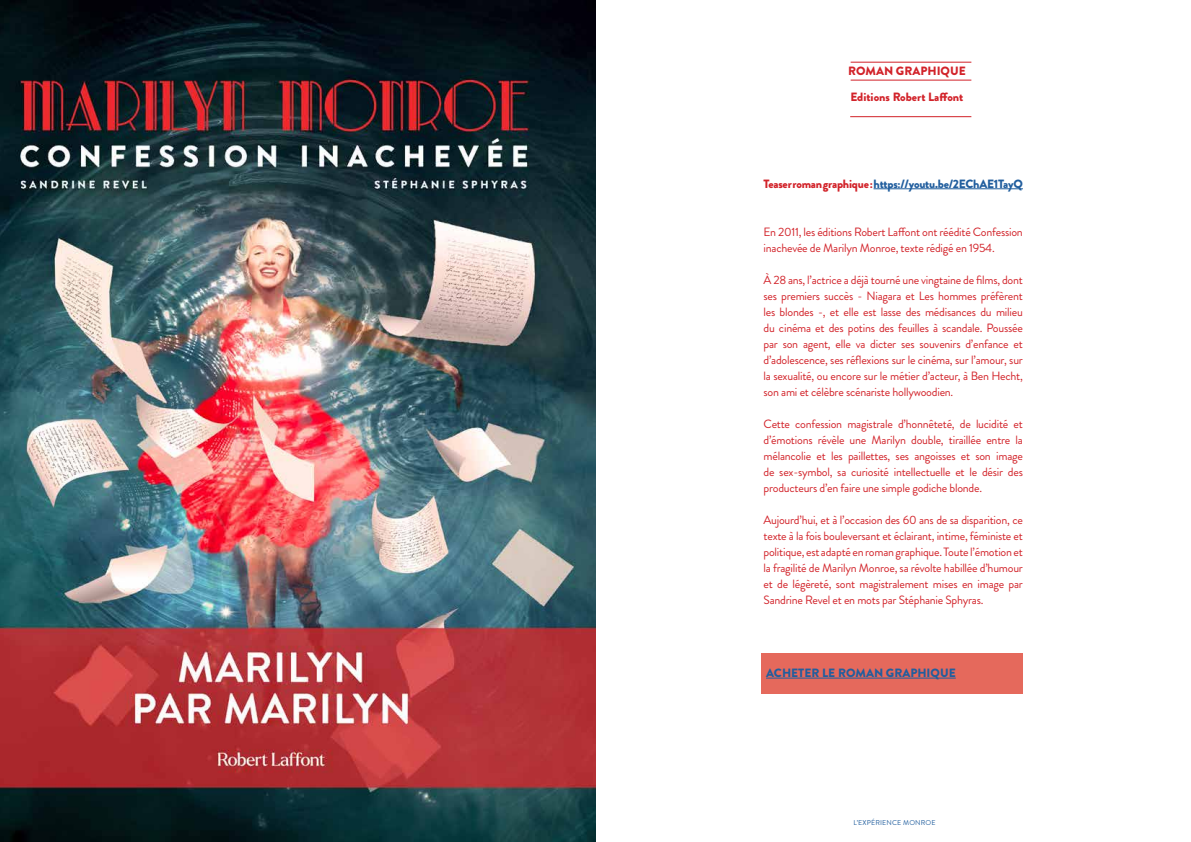
<style>
.page{position:relative;width:1191px;height:842px;background:#fff}
.page>*{position:absolute;margin:0;border:0;box-sizing:border-box;transform-origin:0 0}
.t1{font:12px/16px "Brandon Grotesque";letter-spacing:-.02em;color:#d2232a;text-align:justify}
.t2{font:900 12px "Brandon Grotesque";letter-spacing:-.02em;color:#215e9e}
.t3{font:900 12px/26px "Brandon Grotesque";color:#d2232a}
.t4{font:900 12px "Brandon Grotesque";color:#215e9e}
.t5{font:7px "Brandon Grotesque";letter-spacing:.02em;color:#215e9e}
.s1{color:#d2232a}
</style>
<div class="page">
<img style="left:0;top:0;width:595px;height:842px">
<hr style="left:873px;top:188px;width:150px;height:1px;background:#215e9e">
<hr style="left:850px;top:62px;width:121px;height:1px;background:#d2232a">
<hr style="left:850px;top:80px;width:121px;height:1px;background:#d2232a">
<hr style="left:850px;top:116px;width:121px;height:1px;background:#d2232a">
<div style="left:762px;top:653px;width:261px;height:41px;background:#e5695c"></div>
<hr style="left:766px;top:678px;width:189px;height:1px;background:#215e9e">
<p class="t3" style="left:848px;top:58px;width:119px">ROMAN GRAPHIQUE<br>Editions Robert Laffont</p>
<p class="t2" style="left:763px;top:175px;width:261px"><span class="s1">Teaser roman graphique :</span> https://youtu.be/2EChAE1TayQ</p>
<p class="t1" style="left:763px;top:224px;width:261px">En 2011, les éditions Robert Laffont ont réédité Confession inachevée de Marilyn Monroe, texte rédigé en 1954.</p>
<p class="t1" style="left:763px;top:272px;width:261px">À 28 ans, l’actrice a déjà tourné une vingtaine de films, dont ses premiers succès - Niagara et Les hommes préfèrent les blondes -, et elle est lasse des médisances du milieu du cinéma et des potins des feuilles à scandale. Poussée par son agent, elle va dicter ses souvenirs d’enfance et d’adolescence, ses réflexions sur le cinéma, sur l’amour, sur la sexualité, ou encore sur le métier d’acteur, à Ben Hecht, son ami et célèbre scénariste hollywoodien.</p>
<p class="t1" style="left:763px;top:416px;width:261px">Cette confession magistrale d’honnêteté, de lucidité et d’émotions révèle une Marilyn double, tiraillée entre la mélancolie et les paillettes, ses angoisses et son image de sex-symbol, sa curiosité intellectuelle et le désir des producteurs d’en faire une simple godiche blonde.</p>
<p class="t1" style="left:763px;top:512px;width:261px">Aujourd’hui, et à l’occasion des 60 ans de sa disparition, ce texte à la fois bouleversant et éclairant, intime, féministe et politique, est adapté en roman graphique. Toute l’émotion et la fragilité de Marilyn Monroe, sa révolte habillée d’humour et de légèreté, sont magistralement mises en image par Sandrine Revel et en mots par Stéphanie Sphyras.</p>
<p class="t4" style="left:766px;top:664px;width:191px">ACHETER LE ROMAN GRAPHIQUE</p>
<p class="t5" style="left:853px;top:818px;width:84px">L’EXPÉRIENCE MONROE</p>
</div>
